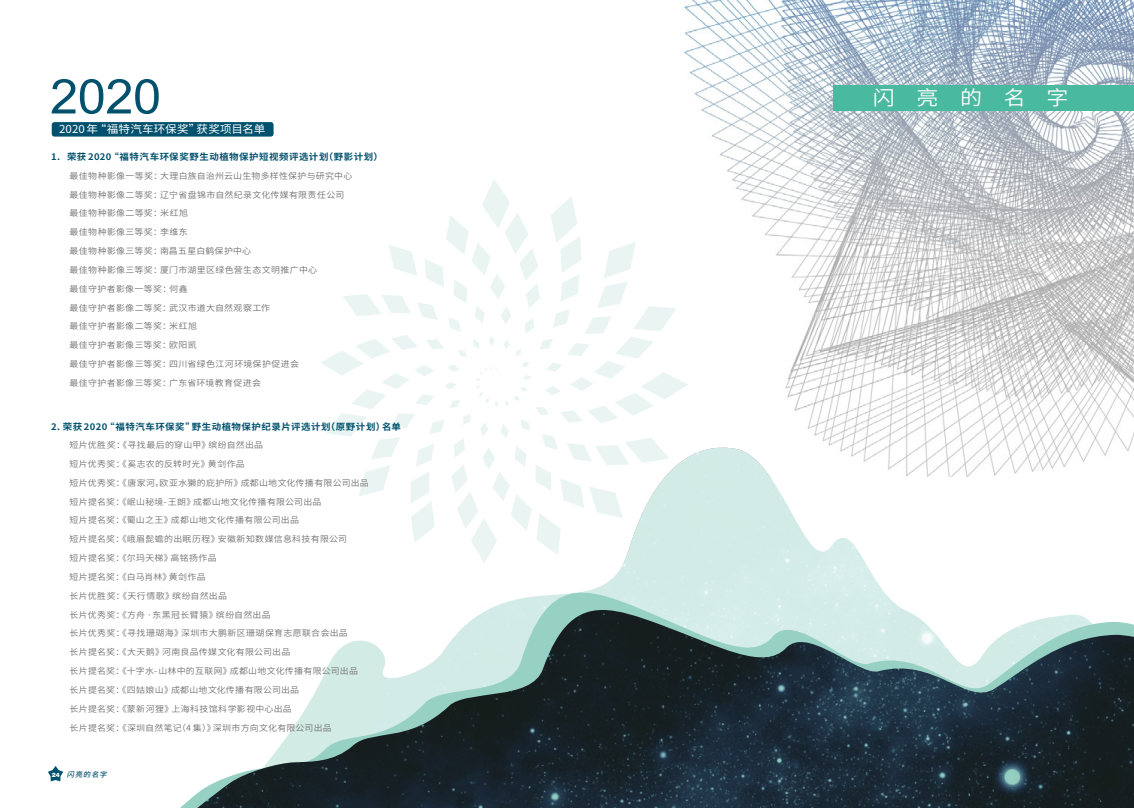
<style>
.page{position:relative;width:1134px;height:808px;background:#fff}
.page>*{position:absolute;margin:0;border:0;box-sizing:border-box;transform-origin:0 0}
.t1{font:48px "Arial";color:#00516d;scale:1.05 1}
.t2{font:20px "Source Han Sans CN";letter-spacing:.98em;color:#fff;scale:1.1 1}
.t3{font:11px "Source Han Sans CN";letter-spacing:.01em;color:#fff;scale:1.05 1}
.t4{font:700 9px "Source Han Sans CN";letter-spacing:.055em;color:#00516d;scale:1.05 1}
.t5{font:8.5px "Source Han Sans CN";letter-spacing:.035em;color:#727171;scale:1.05 1}
.t6{font:8.5px "Source Han Sans CN";letter-spacing:.055em;color:#727171;scale:1.05 1}
.t7{font:italic 500 7px "Source Han Sans CN";color:#00516d;scale:1.05 1}
.s1{font-family:"Helvetica Neue LT Pro";font-weight:900;font-style:normal;font-size:6px;color:#fff}
</style>
<div class="page">
<svg style="left:48px;top:766px;width:15px;height:15px"></svg>
<img style="left:615px;top:477px;width:258px;height:99px">
<svg style="left:321px;top:180px;width:367px;height:384px"></svg>
<div style="left:52px;top:122px;width:222px;height:15px;background:#00516d;border-radius:3px"></div>
<svg style="left:555px;top:576px;width:332px;height:19px;background:#daeeec"></svg>
<svg style="left:180px;top:595px;width:724px;height:213px"></svg>
<img style="left:197px;top:610px;width:937px;height:198px">
<img style="left:656px;top:0;width:478px;height:477px">
<div style="left:833px;top:85px;width:301px;height:25px;background:#49b9a0"></div>
<h1 class="t1" style="left:50px;top:65px;width:107px">2020</h1>
<h2 class="t2" style="left:873px;top:86px;width:179px">闪亮的名字</h2>
<p class="t3" style="left:59px;top:123px;width:198px">2020 年“福特汽车环保奖”获奖项目名单</p>
<p class="t4" style="left:51px;top:152px;width:318px">1. 荣获 2020“福特汽车环保奖野生动植物保护短视频评选计划（野影计划）</p>
<p class="t5" style="left:69px;top:171px;width:271px">最佳物种影像一等奖：大理白族自治州云山生物多样性保护与研究中心</p>
<p class="t5" style="left:69px;top:190px;width:263px">最佳物种影像二等奖：辽宁省盘锦市自然纪录文化传媒有限责任公司</p>
<p class="t6" style="left:69px;top:208px;width:114px">最佳物种影像二等奖：米红旭</p>
<p class="t5" style="left:69px;top:227px;width:114px">最佳物种影像三等奖：李维东</p>
<p class="t5" style="left:69px;top:246px;width:175px">最佳物种影像三等奖：南昌五星白鹤保护中心</p>
<p class="t5" style="left:69px;top:265px;width:237px">最佳物种影像三等奖：厦门市湖里区绿色营生态文明推广中心</p>
<p class="t5" style="left:69px;top:284px;width:114px">最佳守护者影像一等奖：何鑫</p>
<p class="t5" style="left:69px;top:303px;width:193px">最佳守护者影像二等奖：武汉市道大自然观察工作</p>
<p class="t5" style="left:69px;top:321px;width:123px">最佳守护者影像二等奖：米红旭</p>
<p class="t5" style="left:69px;top:340px;width:123px">最佳守护者影像三等奖：欧阳凯</p>
<p class="t5" style="left:69px;top:359px;width:220px">最佳守护者影像三等奖：四川省绿色江河环境保护促进会</p>
<p class="t5" style="left:69px;top:378px;width:184px">最佳守护者影像三等奖：广东省环境教育促进会</p>
<p class="t4" style="left:51px;top:421px;width:335px">2. 荣获 2020“福特汽车环保奖”野生动植物保护纪录片评选计划（原野计划）名单</p>
<p class="t5" style="left:69px;top:440px;width:186px">短片优胜奖：《寻找最后的穿山甲》缤纷自然出品</p>
<p class="t5" style="left:69px;top:459px;width:169px">短片优秀奖：《奚志农的反转时光》黄剑作品</p>
<p class="t5" style="left:69px;top:478px;width:287px">短片优秀奖：《唐家河，欧亚水獭的庇护所》成都山地文化传播有限公司出品</p>
<p class="t5" style="left:69px;top:497px;width:241px">短片提名奖：《岷山秘境-王朗》成都山地文化传播有限公司出品</p>
<p class="t5" style="left:69px;top:515px;width:220px">短片提名奖：《蜀山之王》成都山地文化传播有限公司出品</p>
<p class="t5" style="left:69px;top:534px;width:266px">短片提名奖：《峨眉髭蟾的出眠历程》安徽新知数媒信息科技有限公司</p>
<p class="t5" style="left:69px;top:553px;width:142px">短片提名奖：《尔玛天梯》高铭扬作品</p>
<p class="t5" style="left:69px;top:572px;width:131px">短片提名奖：《白马肖林》黄剑作品</p>
<p class="t5" style="left:69px;top:591px;width:151px">长片优胜奖：《天行情歌》缤纷自然出品</p>
<p class="t5" style="left:69px;top:610px;width:193px">长片优秀奖：《方舟 ·东黑冠长臂猿》缤纷自然出品</p>
<p class="t5" style="left:69px;top:628px;width:267px">长片优秀奖：《寻找珊瑚海》深圳市大鹏新区珊瑚保育志愿联合会出品</p>
<p class="t5" style="left:69px;top:647px;width:212px">长片提名奖：《大天鹅》河南良品传媒文化有限公司出品</p>
<p class="t5" style="left:69px;top:666px;width:276px">长片提名奖：《十字水-山林中的互联网》成都山地文化传播有限公司出品</p>
<p class="t5" style="left:69px;top:685px;width:220px">长片提名奖：《四姑娘山》成都山地文化传播有限公司出品</p>
<p class="t5" style="left:69px;top:704px;width:213px">长片提名奖：《蒙新河狸》上海科技馆科学影视中心出品</p>
<p class="t5" style="left:69px;top:723px;width:251px">长片提名奖：《深圳自然笔记（4 集）》深圳市方向文化有限公司出品</p>
<p class="t7" style="left:52px;top:770px;width:57px"><span class="s1">24</span> 闪亮的名字</p>
</div>
